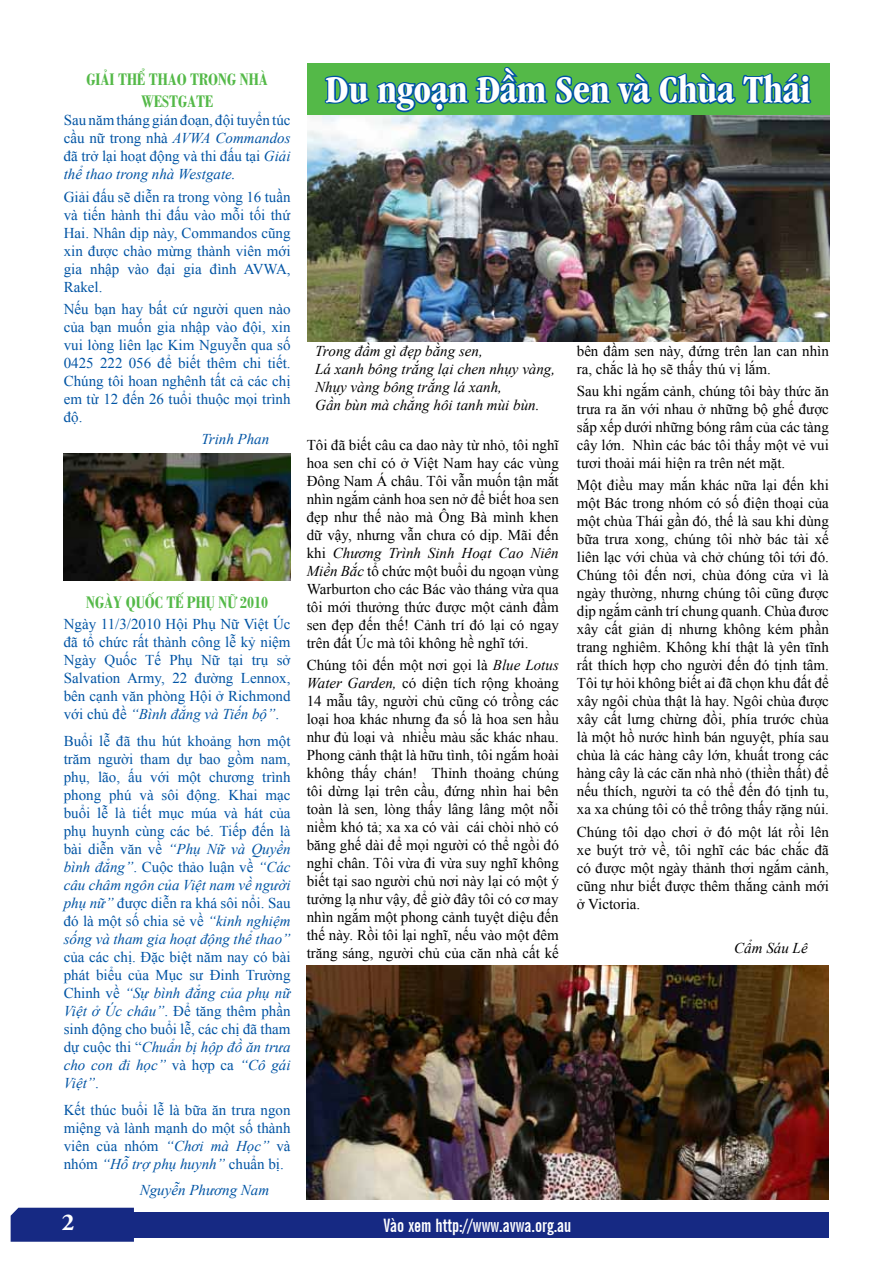
<style>
.page{position:relative;width:893px;height:1263px;background:#fff}
.page>*{position:absolute;margin:0;border:0;box-sizing:border-box;transform-origin:0 0}
.t1{font:700 39px "UVN Gia Dinh Hep";color:#fff}
.t2{font:700 24.15px "Adobe Garamond Pro";color:#fff}
.t3{font:700 18.15px "UVN Tin Tuc Hep Them";color:#fff}
.t4{font:18px/21.6px "VNU Bodoni Bold Condensed Bold";color:#54b948;text-align:center}
.t5{font:15px/18px "Times New Roman";color:#000;text-align:justify}
.t6{font:15px/18px "Times New Roman";color:#0054a4;text-align:justify}
.t7{font:italic 15px/18px "Times New Roman";color:#000}
.t8{font:italic 15px "Times New Roman";color:#0054a4}
.s1{font-style:italic}
</style>
<div class="page">
<div style="left:11px;top:1208px;width:123px;height:34px;background:#162983"></div>
<img style="left:307px;top:115px;width:522px;height:226px">
<div style="left:307px;top:64px;width:522px;height:51px;background:#54b948"></div>
<svg style="left:323px;top:63px;width:490px;height:50px"></svg>
<img style="left:307px;top:965px;width:522px;height:234px">
<img style="left:64px;top:453px;width:227px;height:128px">
<div style="left:126px;top:1212px;width:703px;height:25px;background:#162983"></div>
<p class="t4" style="left:87px;top:68px;width:183px">GIẢI THỂ THAO TRONG NHÀ<br>WESTGATE</p>
<p class="t6" style="left:64px;top:111px;width:228px">Sau năm tháng gián đoạn, đội tuyển túc cầu nữ trong nhà <span class="s1">AVWA Commandos </span>đã trở lại hoạt động và thi đấu tại <span class="s1">Giải thể thao trong nhà Westgate.</span></p>
<p class="t6" style="left:64px;top:187px;width:228px">Giải đấu sẽ diễn ra trong vòng 16 tuần và tiến hành thi đấu vào mỗi tối thứ Hai. Nhân dịp này, Commandos cũng xin được chào mừng thành viên mới gia nhập vào đại gia đình AVWA, Rakel.</p>
<p class="t6" style="left:64px;top:300px;width:228px">Nếu bạn hay bất cứ người quen nào của bạn muốn gia nhập vào đội, xin vui lòng liên lạc Kim Nguyễn qua số 0425 222 056 để biết thêm chi tiết.<br>Chúng tôi hoan nghênh tất cả các chị em từ 12 đến 26 tuổi thuộc mọi trình độ.</p>
<p class="t8" style="left:201px;top:429px;width:69px">Trinh Phan</p>
<p class="t4" style="left:86px;top:591px;width:183px">NGÀY QUỐC TẾ PHỤ NỮ 2010</p>
<p class="t6" style="left:64px;top:615px;width:228px">Ngày 11/3/2010 Hội Phụ Nữ Việt Úc đã tổ chức rất thành công lễ kỷ niệm Ngày Quốc Tế Phụ Nữ tại trụ sở Salvation Army, 22 đường Lennox, bên cạnh văn phòng Hội ở Richmond với chủ đề <span class="s1">“Bình đẳng và Tiến bộ”</span>.</p>
<p class="t6" style="left:64px;top:732px;width:228px">Buổi lễ đã thu hút khoảng hơn một trăm người tham dự bao gồm nam, phụ, lão, ấu với một chương trình phong phú và sôi động. Khai mạc buổi lễ là tiết mục múa và hát của phụ huynh cùng các bé. Tiếp đến là bài diễn văn về <span class="s1">“Phụ Nữ và Quyền bình đẳng”</span>. Cuộc thảo luận về <span class="s1">“Các câu châm ngôn của Việt nam về người phụ nữ”</span> được diễn ra khá sôi nổi. Sau đó là một số chia sẻ về <span class="s1">“kinh nghiệm sống và tham gia hoạt động thể thao”</span></p>
<p class="t6" style="left:64px;top:948px;width:228px">của các chị. Đặc biệt năm nay có bài phát biểu của Mục sư Đinh Trường Chinh về <span class="s1">“Sự bình đẳng của phụ nữ Việt ở Úc châu”</span>. Để tăng thêm phần sinh động cho buổi lễ, các chị đã tham dự cuộc thi “<span class="s1">Chuẩn bị hộp đồ ăn trưa cho con đi học”</span> và hợp ca <span class="s1">“Cô gái Việt”</span>.</p>
<p class="t6" style="left:64px;top:1100px;width:228px">Kết thúc buổi lễ là bữa ăn trưa ngon miệng và lành mạnh do một số thành viên của nhóm <span class="s1">“Chơi mà Học”</span> và nhóm <span class="s1">“Hỗ trợ phụ huynh”</span> chuẩn bị.</p>
<p class="t8" style="left:140px;top:1180px;width:131px">Nguyễn Phương Nam</p>
<h2 class="t2" style="left:62px;top:1208px;width:14px">2</h2>
<h1 class="t1" style="left:326px;top:64px;width:486px">Du ngoạn Đầm Sen và Chùa Thái</h1>
<p class="t7" style="left:315px;top:341px;width:241px">Trong đầm gì đẹp bằng sen,<br>Lá xanh bông trắng lại chen nhụy vàng,<br>Nhụy vàng bông trắng lá xanh,<br>Gần bùn mà chẳng hôi tanh mùi bùn.</p>
<p class="t5" style="left:307px;top:436px;width:254px">Tôi đã biết câu ca dao này từ nhỏ, tôi nghĩ hoa sen chỉ có ở Việt Nam hay các vùng Đông Nam Á châu. Tôi vẫn muốn tận mắt nhìn ngắm cảnh hoa sen nở để biết hoa sen đẹp như thế nào mà Ông Bà mình khen dữ vậy, nhưng vẫn chưa có dịp. Mãi đến khi <span class="s1">Chương Trình Sinh Hoạt Cao Niên Miền Bắc</span> tổ chức một buổi du ngoạn vùng Warburton cho các Bác vào tháng vừa qua tôi mới thưởng thức được một cảnh đầm sen đẹp đến thế! Cảnh trí đó lại có ngay trên đất Úc mà tôi không hề nghĩ tới.</p>
<p class="t5" style="left:307px;top:656px;width:254px">Chúng tôi đến một nơi gọi là <span class="s1">Blue Lotus Water Garden,</span> có diện tích rộng khoảng 14 mẫu tây, người chủ cũng có trồng các loại hoa khác nhưng đa số là hoa sen hầu như đủ loại và nhiều màu sắc khác nhau.<br>Phong cảnh thật là hữu tình, tôi ngắm hoài không thấy chán! Thỉnh thoảng chúng tôi dừng lại trên cầu, đứng nhìn hai bên toàn là sen, lòng thấy lâng lâng một nỗi niềm khó tả; xa xa có vài cái chòi nhỏ có băng ghế dài để mọi người có thể ngồi đó nghỉ chân. Tôi vừa đi vừa suy nghĩ không biết tại sao người chủ nơi này lại có một ý tưởng lạ như vậy, để giờ đây tôi có cơ may nhìn ngắm một phong cảnh tuyệt diệu đến thế này. Rồi tôi lại nghĩ, nếu vào một đêm trăng sáng, người chủ của căn nhà cất kế</p>
<p class="t5" style="left:577px;top:342px;width:254px">bên đầm sen này, đứng trên lan can nhìn ra, chắc là họ sẽ thấy thú vị lắm.</p>
<p class="t5" style="left:577px;top:382px;width:254px">Sau khi ngắm cảnh, chúng tôi bày thức ăn trưa ra ăn với nhau ở những bộ ghế được sắp xếp dưới những bóng râm của các tàng cây lớn. Nhìn các bác tôi thấy một vẻ vui tươi thoải mái hiện ra trên nét mặt.</p>
<p class="t5" style="left:577px;top:476px;width:254px">Một điều may mắn khác nữa lại đến khi một Bác trong nhóm có số điện thoại của một chùa Thái gần đó, thế là sau khi dùng bữa trưa xong, chúng tôi nhờ bác tài xế liên lạc với chùa và chở chúng tôi tới đó.<br>Chúng tôi đến nơi, chùa đóng cửa vì là ngày thường, nhưng chúng tôi cũng được dịp ngắm cảnh trí chung quanh. Chùa đươc xây cất giản dị nhưng không kém phần trang nghiêm. Không khí thật là yên tĩnh rất thích hợp cho người đến đó tịnh tâm.<br>Tôi tự hỏi không biết ai đã chọn khu đất để xây ngôi chùa thật là hay. Ngôi chùa được xây cất lưng chừng đồi, phía trước chùa là một hồ nước hình bán nguyệt, phía sau chùa là các hàng cây lớn, khuất trong các hàng cây là các căn nhà nhỏ (thiền thất) để nếu thích, người ta có thể đến đó tịnh tu, xa xa chúng tôi có thể trông thấy rặng núi.</p>
<p class="t5" style="left:577px;top:822px;width:254px">Chúng tôi dạo chơi ở đó một lát rồi lên xe buýt trở về, tôi nghĩ các bác chắc đã có được một ngày thảnh thơi ngắm cảnh, cũng như biết được thêm thắng cảnh mới ở Victoria.</p>
<p class="t7" style="left:734px;top:939px;width:75px">Cẩm Sáu Lê</p>
<p class="t3" style="left:383px;top:1212px;width:189px">Vào xem http://www.avwa.org.au</p>
</div>
